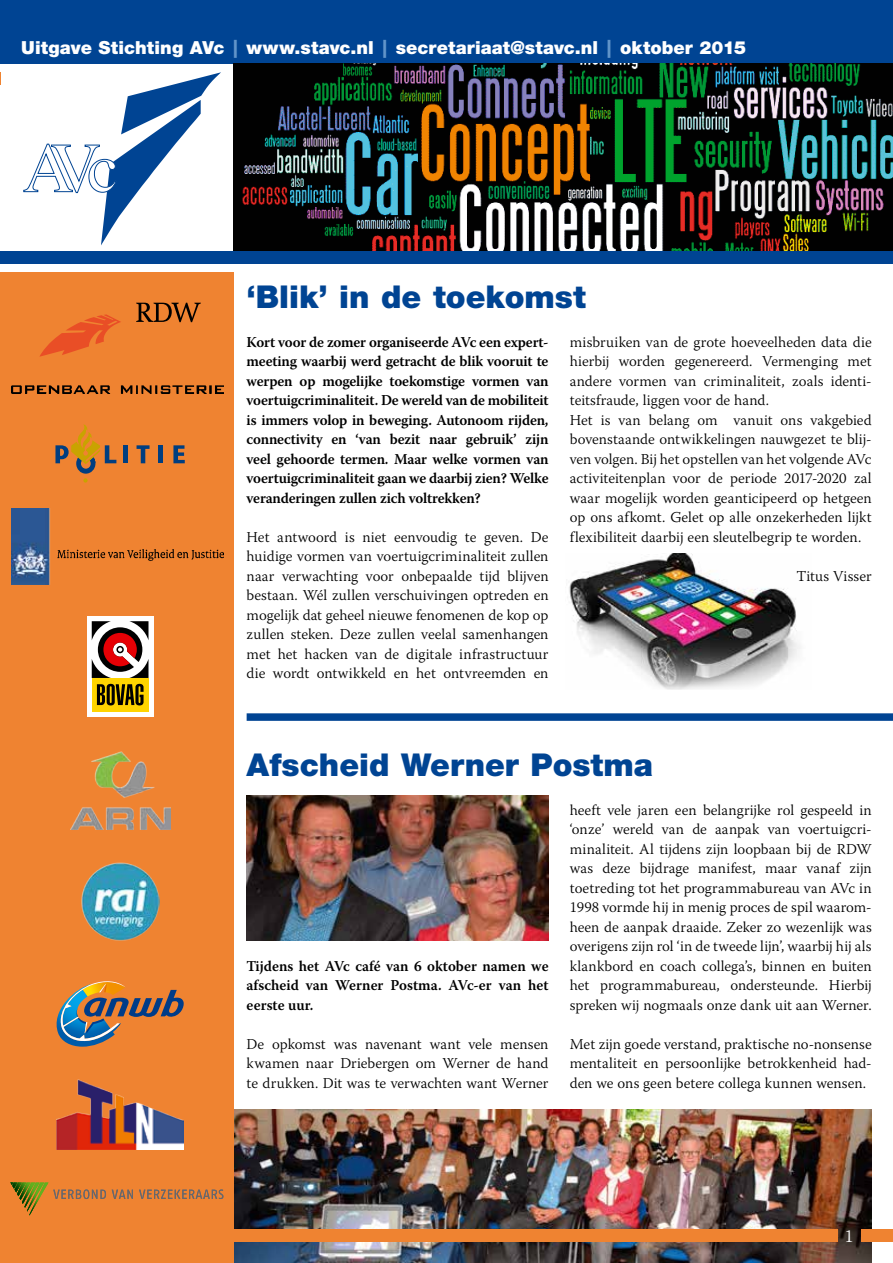
<style>
.page{position:relative;width:893px;height:1263px;background:#fff}
.page>*{position:absolute;margin:0;border:0;box-sizing:border-box;transform-origin:0 0}
.t1{font:900 31.5px "Helvetica Neue LT Std";color:#004493}
.t2{font:900 18px "Helvetica Neue LT Std";letter-spacing:.005em;color:#fff}
.t3{font:300 18px "Warnock Pro";color:#fff}
.t4{font:300 15px/19.5px "Warnock Pro";color:#000;text-align:justify}
.t5{font:600 15px/19.5px "Warnock Pro";letter-spacing:-.01em;color:#000;text-align:justify}
.s1{color:#6194c9}
</style>
<div class="page">
<img style="left:569px;top:554px;width:231px;height:136px">
<img style="left:234px;top:1109px;width:638px;height:154px">
<img style="left:247px;top:795px;width:302px;height:145px">
<div style="left:0;top:0;width:893px;height:64px;background:#004493"></div>
<svg style="left:23px;top:72px;width:198px;height:173px"></svg>
<div style="left:0;top:251px;width:893px;height:13px;background:#004493"></div>
<div style="left:0;top:272px;width:234px;height:991px;background:#ef8331"></div>
<svg style="left:136px;top:303px;width:65px;height:19px"></svg>
<svg style="left:39px;top:314px;width:82px;height:43px"></svg>
<img style="left:11px;top:385px;width:213px;height:9px">
<hr style="left:124px;top:445px;width:4px;height:18px;background:#003e80">
<svg style="left:137px;top:445px;width:13px;height:18px"></svg>
<div style="left:158px;top:445px;width:5px;height:18px;background:#003e80"></div>
<svg style="left:173px;top:445px;width:12px;height:18px"></svg>
<svg style="left:55px;top:424px;width:61px;height:59px"></svg>
<img style="left:11px;top:509px;width:213px;height:76px">
<img style="left:81px;top:862px;width:78px;height:78px">
<img style="left:70px;top:752px;width:100px;height:77px">
<svg style="left:56px;top:981px;width:128px;height:66px"></svg>
<img style="left:57px;top:1079px;width:127px;height:71px">
<div style="left:87px;top:616px;width:67px;height:100px;background:#fff"></div>
<div style="left:92px;top:678px;width:56px;height:33px;background:#ffd400"></div>
<svg style="left:97px;top:684px;width:47px;height:21px"></svg>
<svg style="left:92px;top:621px;width:56px;height:57px"></svg>
<div style="left:234px;top:1229px;width:604px;height:13px;background:#ef8331"></div>
<div style="left:861px;top:1229px;width:32px;height:13px;background:#ef8331"></div>
<svg style="left:10px;top:1182px;width:96px;height:33px"></svg>
<svg style="left:112px;top:1189px;width:21px;height:10px"></svg>
<svg style="left:139px;top:1189px;width:84px;height:10px"></svg>
<img style="left:234px;top:64px;width:659px;height:187px">
<div style="left:247px;top:713px;width:646px;height:8px;background:#004493"></div>
<p class="t2" style="left:21px;top:37px;width:726px">Uitgave Stichting AVc <span class="s1">|</span> www.stavc.nl <span class="s1">|</span> secretariaat@stavc.nl <span class="s1">|</span> oktober 2015</p>
<h1 class="t1" style="left:247px;top:277px;width:341px">‘Blik’ in de toekomst</h1>
<p class="t5" style="left:247px;top:332px;width:303px">Kort voor de zomer organiseerde AVc een expert&shy;meeting waarbij werd getracht de blik vooruit te werpen op mogelijke toekomstige vormen van voertuigcriminaliteit. De wereld van de mobiliteit is immers volop in beweging. Autonoom rijden, connectivity en ‘van bezit naar gebruik’ zijn veel gehoorde termen. Maar welke vormen van voertuigcriminaliteit gaan we daarbij zien? Welke veranderingen zullen zich voltrekken?</p>
<p class="t4" style="left:247px;top:527px;width:303px">Het antwoord is niet eenvoudig te geven. De huidige vormen van voertuigcriminaliteit zullen naar verwachting voor onbepaalde tijd blijven bestaan. Wél zullen verschuivingen optreden en mogelijk dat geheel nieuwe fenomenen de kop op zullen steken. Deze zullen veelal samenhangen met het hacken van de digitale infrastructuur die wordt ontwikkeld en het ontvreemden en</p>
<p class="t4" style="left:570px;top:332px;width:303px;text-align:left">misbruiken van de grote hoeveelheden data die hierbij worden gegenereerd. Vermenging met andere vormen van criminaliteit, zoals identi&shy;teitsfraude, liggen voor de hand.<br>Het is van belang om vanuit ons vakgebied bovenstaande ontwikkelingen nauwgezet te blij&shy;ven volgen. Bij het opstellen van het volgende AVc activiteitenplan voor de periode 2017-2020 zal waar mogelijk worden geanticipeerd op hetgeen op ons afkomt. Gelet op alle onzekerheden lijkt flexibiliteit daarbij een sleutelbegrip te worden.</p>
<p class="t4" style="left:796px;top:566px;width:77px">Titus Visser</p>
<h1 class="t1" style="left:247px;top:745px;width:408px">Afscheid Werner Postma</h1>
<p class="t5" style="left:247px;top:956px;width:303px">Tijdens het AVc café van 6 oktober namen we afscheid van Werner Postma. AVc-er van het eerste uur.</p>
<p class="t4" style="left:247px;top:1034px;width:303px">De opkomst was navenant want vele mensen kwamen naar Driebergen om Werner de hand te drukken. Dit was te verwachten want Werner</p>
<p class="t4" style="left:570px;top:800px;width:303px">heeft vele jaren een belangrijke rol gespeeld in ‘onze’ wereld van de aanpak van voertuigcri&shy;minaliteit. Al tijdens zijn loopbaan bij de RDW was deze bijdrage manifest, maar vanaf zijn toetreding tot het programmabureau van AVc in 1998 vormde hij in menig proces de spil waarom&shy;heen de aanpak draaide. Zeker zo wezenlijk was overigens zijn rol ‘in de tweede lijn’, waarbij hij als klankbord en coach collega’s, binnen en buiten het programmabureau, ondersteunde. Hierbij spreken wij nogmaals onze dank uit aan Werner.</p>
<p class="t4" style="left:570px;top:1034px;width:303px">Met zijn goede verstand, praktische no-nonsense mentaliteit en persoonlijke betrokkenheid had&shy;den we ons geen betere collega kunnen wensen.</p>
<p class="t3" style="left:845px;top:1225px;width:10px">1</p>
</div>
